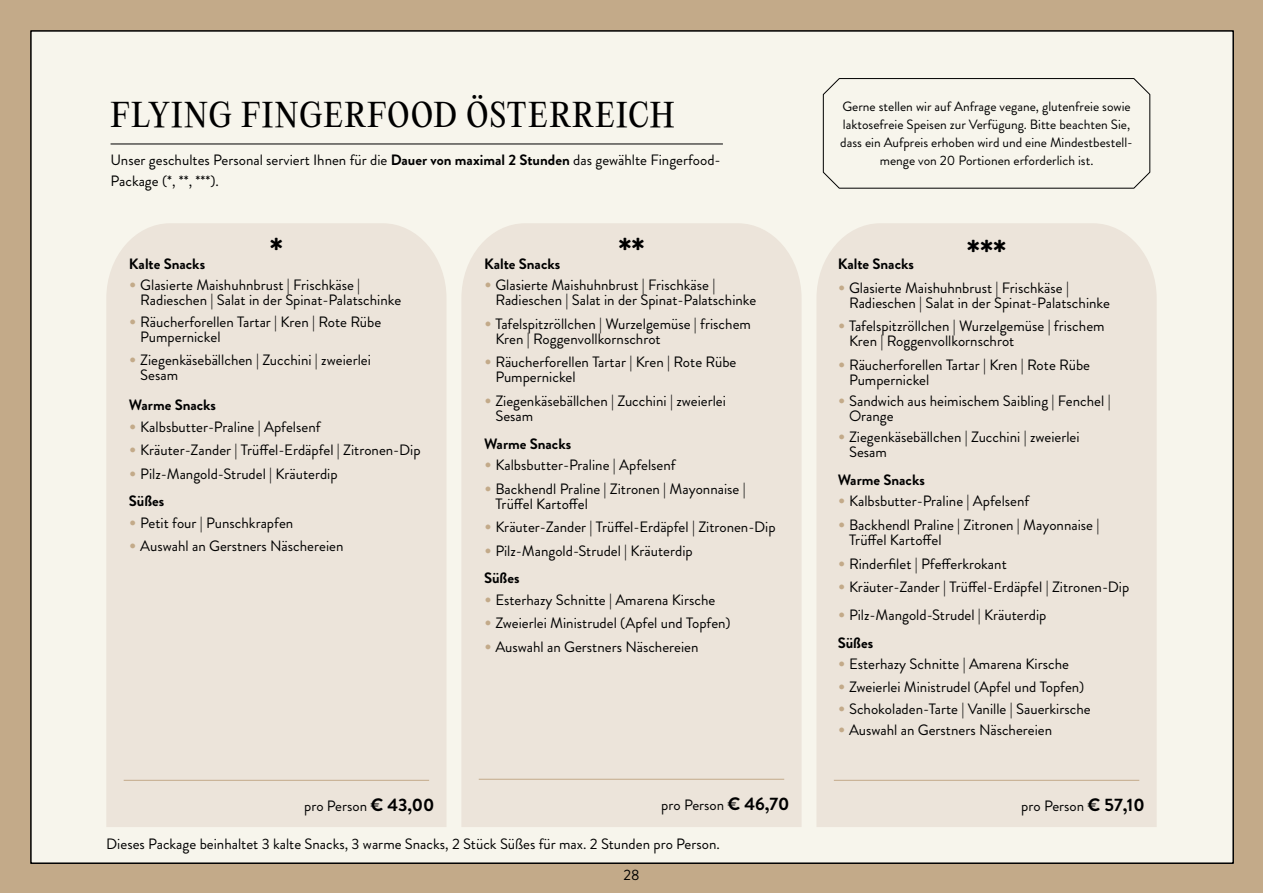
<style>
.page{position:relative;width:1263px;height:893px;background:#c3aa89}
.page>*{position:absolute;margin:0;border:0;box-sizing:border-box;transform-origin:0 0}
.t1{font:700 37.5px "Brandon Grotesque";color:#000}
.t2{font:31.65px "PP Editorial New";letter-spacing:.05em;color:#000}
.t3{font:15px/15px "Brandon Grotesque";color:#000}
.t4{font:700 15px "Brandon Grotesque";color:#000}
.t5{font:13.5px/18px "Brandon Grotesque";color:#000;text-align:center}
.s1{font-weight:700}
.s2{font-size:22.5px;color:#c3aa89}
.s3{font-weight:700;font-size:18px}
</style>
<div class="page">
<div style="left:31px;top:31px;width:1202px;height:832px;background:#f7f5ec"></div>
<hr style="left:111px;top:144px;width:612px;height:1px;background:#000">
<div style="left:106px;top:223px;width:340px;height:604px;background:#ece4da"></div>
<div style="left:461px;top:223px;width:340px;height:604px;background:#ece4da"></div>
<hr style="left:479px;top:779px;width:305px;height:1px;background:#c3aa89">
<div style="left:817px;top:223px;width:340px;height:604px;background:#ece4da"></div>
<hr style="left:834px;top:780px;width:305px;height:1px;background:#c3aa89">
<svg style="left:822px;top:78px;width:329px;height:111px"></svg>
<hr style="left:124px;top:780px;width:305px;height:1px;background:#c3aa89">
<h2 class="t2" style="left:111px;top:93px;width:566px">FLYING FINGERFOOD ÖSTERREICH</h2>
<p class="t3" style="left:111px;top:149px;width:612px;line-height:21px">Unser geschultes Personal serviert Ihnen für die <span class="s1">Dauer von maximal 2 Stunden</span> das gewählte Fingerfood-<br>Package (*, **, ***).</p>
<h1 class="t1" style="left:270px;top:225px;width:15px">*</h1>
<p class="t3" style="left:140px;top:278px;width:263px;text-indent:-11px"><span class="s2">•</span> Glasierte Maishuhnbrust | Frischkäse |<br>Radieschen | Salat in der Spinat-Palatschinke</p>
<p class="t3" style="left:140px;top:314px;width:243px;text-indent:-11px"><span class="s2">•</span> Räucherforellen Tartar | Kren | Rote Rübe<br>Pumpernickel</p>
<p class="t3" style="left:140px;top:353px;width:232px;text-indent:-11px"><span class="s2">•</span> Ziegenkäsebällchen | Zucchini | zweierlei<br>Sesam</p>
<p class="t4" style="left:129px;top:395px;width:89px">Warme Snacks</p>
<p class="t3" style="left:129px;top:419px;width:193px"><span class="s2">•</span> Kalbsbutter-Praline | Apfelsenf</p>
<p class="t3" style="left:129px;top:443px;width:293px"><span class="s2">•</span> Kräuter-Zander | Trüffel-Erdäpfel | Zitronen-Dip</p>
<p class="t3" style="left:129px;top:460px;width:210px;line-height:27.8px"><span class="s2">•</span> Pilz-Mangold-Strudel | Kräuterdip<br><span class="s1">Süßes</span></p>
<p class="t3" style="left:129px;top:515px;width:166px"><span class="s2">•</span> Petit four | Punschkrapfen</p>
<p class="t3" style="left:129px;top:539px;width:216px"><span class="s2">•</span> Auswahl an Gerstners Näschereien</p>
<p class="t4" style="left:129px;top:253px;width:78px">Kalte Snacks</p>
<h1 class="t1" style="left:618px;top:225px;width:28px">**</h1>
<p class="t3" style="left:495px;top:278px;width:263px;text-indent:-11px"><span class="s2">•</span> Glasierte Maishuhnbrust | Frischkäse |<br>Radieschen | Salat in der Spinat-Palatschinke</p>
<p class="t3" style="left:495px;top:316px;width:257px;text-indent:-11px"><span class="s2">•</span> Tafelspitzröllchen | Wurzelgemüse | frischem<br>Kren | Roggenvollkornschrot</p>
<p class="t3" style="left:495px;top:355px;width:243px;text-indent:-11px"><span class="s2">•</span> Räucherforellen Tartar | Kren | Rote Rübe<br>Pumpernickel</p>
<p class="t3" style="left:495px;top:393px;width:232px;text-indent:-11px"><span class="s2">•</span> Ziegenkäsebällchen | Zucchini | zweierlei<br>Sesam</p>
<p class="t4" style="left:484px;top:433px;width:89px">Warme Snacks</p>
<p class="t3" style="left:484px;top:458px;width:193px"><span class="s2">•</span> Kalbsbutter-Praline | Apfelsenf</p>
<p class="t3" style="left:495px;top:481px;width:252px;text-indent:-11px"><span class="s2">•</span> Backhendl Praline | Zitronen | Mayonnaise |<br>Trüffel Kartoffel</p>
<p class="t3" style="left:484px;top:520px;width:293px"><span class="s2">•</span> Kräuter-Zander | Trüffel-Erdäpfel | Zitronen-Dip</p>
<p class="t3" style="left:484px;top:537px;width:210px;line-height:27.8px"><span class="s2">•</span> Pilz-Mangold-Strudel | Kräuterdip<br><span class="s1">Süßes</span></p>
<p class="t3" style="left:484px;top:592px;width:233px"><span class="s2">•</span> Esterhazy Schnitte | Amarena Kirsche</p>
<p class="t3" style="left:484px;top:616px;width:248px"><span class="s2">•</span> Zweierlei Ministrudel (Apfel und Topfen)</p>
<p class="t3" style="left:484px;top:639px;width:216px"><span class="s2">•</span> Auswahl an Gerstners Näschereien</p>
<p class="t4" style="left:484px;top:253px;width:78px">Kalte Snacks</p>
<p class="t3" style="left:304px;top:798px;width:132px">pro Person <span class="s3">€ 43,00</span></p>
<p class="t3" style="left:661px;top:797px;width:130px">pro Person <span class="s3">€ 46,70</span></p>
<p class="t3" style="left:623px;top:829px;width:98px;line-height:30.8px;text-indent:-517px">Dieses Package beinhaltet 3 kalte Snacks, 3 warme Snacks, 2 Stück Süßes für max. 2 Stunden pro Person.<br>28</p>
<p class="t5" style="left:840px;top:97px;width:294px">Gerne stellen wir auf Anfrage vegane, glutenfreie sowie laktosefreie Speisen zur Verfügung. Bitte beachten Sie, dass ein Aufpreis erhoben wird und eine Mindestbestell&shy;menge von 20 Portionen erforderlich ist.</p>
<h1 class="t1" style="left:967px;top:227px;width:41px">***</h1>
<p class="t3" style="left:849px;top:280px;width:263px;text-indent:-11px"><span class="s2">•</span> Glasierte Maishuhnbrust | Frischkäse |<br>Radieschen | Salat in der Spinat-Palatschinke</p>
<p class="t3" style="left:849px;top:319px;width:257px;text-indent:-11px"><span class="s2">•</span> Tafelspitzröllchen | Wurzelgemüse | frischem<br>Kren | Roggenvollkornschrot</p>
<p class="t3" style="left:849px;top:357px;width:243px;text-indent:-11px"><span class="s2">•</span> Räucherforellen Tartar | Kren | Rote Rübe<br>Pumpernickel</p>
<p class="t3" style="left:849px;top:393px;width:263px;text-indent:-11px"><span class="s2">•</span> Sandwich aus heimischem Saibling | Fenchel |<br>Orange</p>
<p class="t3" style="left:849px;top:430px;width:232px;text-indent:-11px"><span class="s2">•</span> Ziegenkäsebällchen | Zucchini | zweierlei<br>Sesam</p>
<p class="t4" style="left:838px;top:469px;width:89px">Warme Snacks</p>
<p class="t3" style="left:838px;top:494px;width:193px"><span class="s2">•</span> Kalbsbutter-Praline | Apfelsenf</p>
<p class="t3" style="left:849px;top:518px;width:252px;text-indent:-11px"><span class="s2">•</span> Backhendl Praline | Zitronen | Mayonnaise |<br>Trüffel Kartoffel</p>
<p class="t3" style="left:838px;top:556px;width:171px"><span class="s2">•</span> Rinderfilet | Pfefferkrokant</p>
<p class="t3" style="left:838px;top:580px;width:293px"><span class="s2">•</span> Kräuter-Zander | Trüffel-Erdäpfel | Zitronen-Dip</p>
<p class="t3" style="left:838px;top:601px;width:210px;line-height:27.8px"><span class="s2">•</span> Pilz-Mangold-Strudel | Kräuterdip<br><span class="s1">Süßes</span></p>
<p class="t3" style="left:838px;top:656px;width:233px"><span class="s2">•</span> Esterhazy Schnitte | Amarena Kirsche</p>
<p class="t3" style="left:838px;top:680px;width:248px"><span class="s2">•</span> Zweierlei Ministrudel (Apfel und Topfen)</p>
<p class="t3" style="left:838px;top:701px;width:254px"><span class="s2">•</span> Schokoladen-Tarte | Vanille | Sauerkirsche</p>
<p class="t3" style="left:838px;top:723px;width:216px"><span class="s2">•</span> Auswahl an Gerstners Näschereien</p>
<p class="t4" style="left:838px;top:253px;width:78px">Kalte Snacks</p>
<p class="t3" style="left:1021px;top:798px;width:125px">pro Person <span class="s3">€ 57,10</span></p>
</div>
